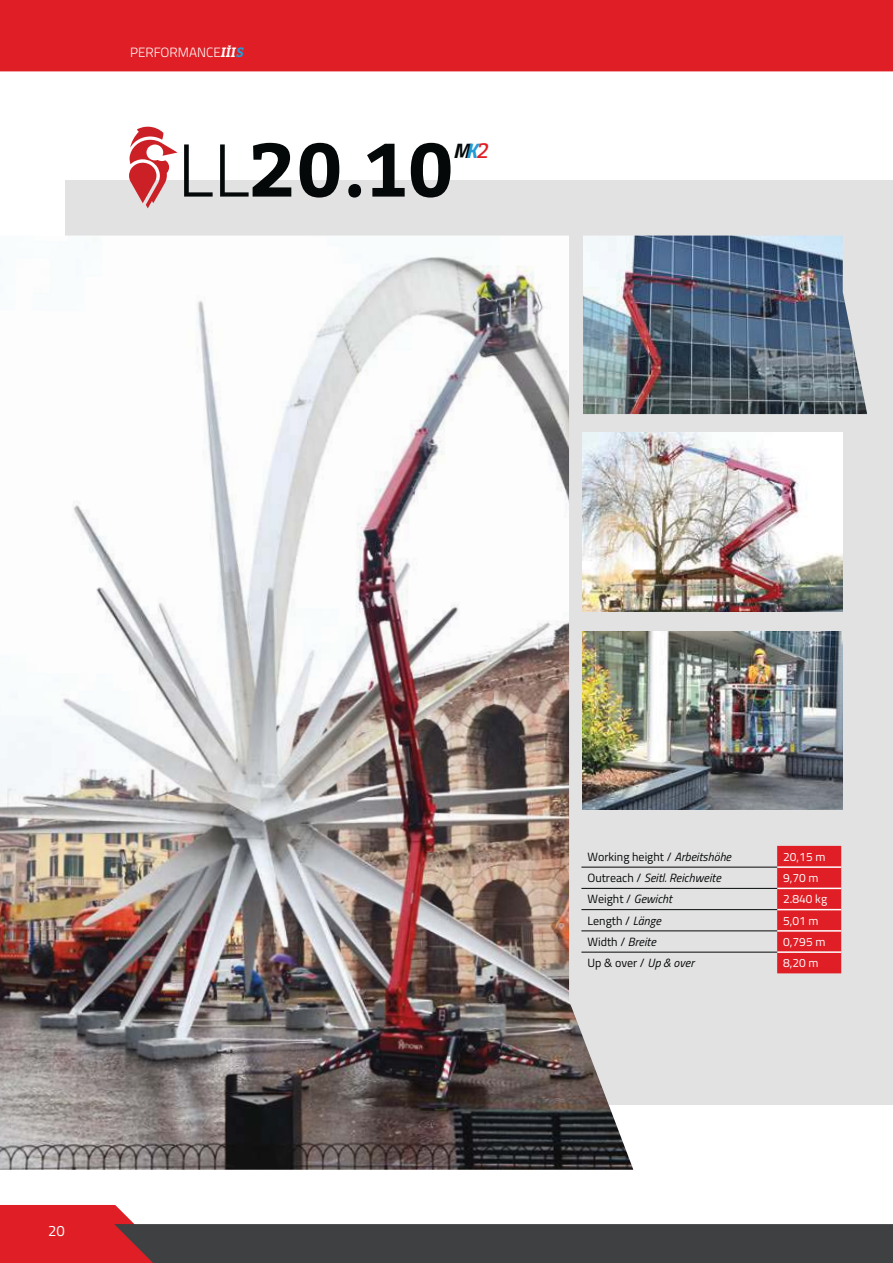
<style>
.page{position:relative;width:893px;height:1263px;background:#fff}
.page>*{position:absolute;margin:0;border:0;box-sizing:border-box;transform-origin:0 0}
.t1{font:700 75px "Bitter";color:#040809}
.t2{font:italic 700 21px "Titillium";color:#040809}
.t3{font:15px "Titillium";color:#fff}
.t4{font:300 13.5px "Titillium";color:#fff}
.t5{font:12px "Titillium";color:#040809}
.t6{font:12px "Titillium";color:#fff}
.t7{font:italic 12px "Titillium";color:#040809}
.s1{font-family:"Bitter";font-weight:700;font-style:italic}
.s2{font-family:"Bitter";font-weight:700;font-style:italic;color:#239cd7}
.s3{font-family:"Titillium";font-weight:300}
.s4{color:#239cd7}
.s5{font-family:"Bitter";font-weight:400;color:#e01e25}
.s6{font-style:italic}
.s7{font-style:normal}
</style>
<div class="page">
<svg style="left:761px;top:71px;width:132px;height:1px"></svg>
<div style="left:0;top:0;width:893px;height:71px;background:#e01e25"></div>
<div style="left:65px;top:180px;width:828px;height:925px;background:#e3e2e2"></div>
<svg style="left:129px;top:127px;width:49px;height:81px"></svg>
<img style="left:0;top:236px;width:633px;height:934px">
<div style="left:777px;top:846px;width:64px;height:127px;background:#e01e25"></div>
<hr style="left:777px;top:866px;width:64px;height:2px;background:#fff">
<hr style="left:777px;top:888px;width:64px;height:1px;background:#fff">
<hr style="left:777px;top:909px;width:64px;height:1px;background:#fff">
<hr style="left:777px;top:930px;width:64px;height:2px;background:#fff">
<hr style="left:777px;top:951px;width:64px;height:2px;background:#fff">
<hr style="left:581px;top:867px;width:196px;height:1px;background:#040809">
<hr style="left:581px;top:888px;width:196px;height:1px;background:#040809">
<hr style="left:581px;top:909px;width:196px;height:1px;background:#040809">
<hr style="left:581px;top:931px;width:196px;height:1px;background:#040809">
<hr style="left:581px;top:952px;width:196px;height:1px;background:#040809">
<img style="left:583px;top:236px;width:284px;height:178px">
<img style="left:583px;top:631px;width:260px;height:179px">
<img style="left:583px;top:432px;width:260px;height:180px">
<svg style="left:0;top:1205px;width:893px;height:58px"></svg>
<p class="t4" style="left:130px;top:48px;width:115px">PERFORMANCE<span class="s1">III</span><span class="s2">S</span></p>
<h1 class="t1" style="left:178px;top:138px;width:279px"><span class="s3">LL</span>20.10</h1>
<h2 class="t2" style="left:453px;top:139px;width:38px">M<span class="s4">K</span> <span class="s5">2</span></h2>
<p class="t3" style="left:48px;top:1226px;width:18px">20</p>
<p class="t5" style="left:587px;top:852px;width:145px">Working height / <span class="s6">Arbeitshöhe</span></p>
<p class="t6" style="left:783px;top:852px;width:44px">20,15 m</p>
<p class="t7" style="left:587px;top:874px;width:135px"><span class="s7">Outreach /</span> Seitl. Reichweite</p>
<p class="t6" style="left:783px;top:874px;width:37px">9,70 m</p>
<p class="t5" style="left:587px;top:895px;width:86px">Weight / <span class="s6">Gewicht</span></p>
<p class="t6" style="left:783px;top:895px;width:46px">2.840 kg</p>
<p class="t5" style="left:587px;top:916px;width:75px">Length / <span class="s6">Länge</span></p>
<p class="t6" style="left:783px;top:916px;width:37px">5,01 m</p>
<p class="t5" style="left:587px;top:937px;width:70px">Width / <span class="s6">Breite</span></p>
<p class="t6" style="left:783px;top:937px;width:44px">0,795 m</p>
<p class="t5" style="left:587px;top:959px;width:108px">Up &amp; over / <span class="s6">Up &amp; over</span></p>
<p class="t6" style="left:783px;top:959px;width:37px">8,20 m</p>
</div>
